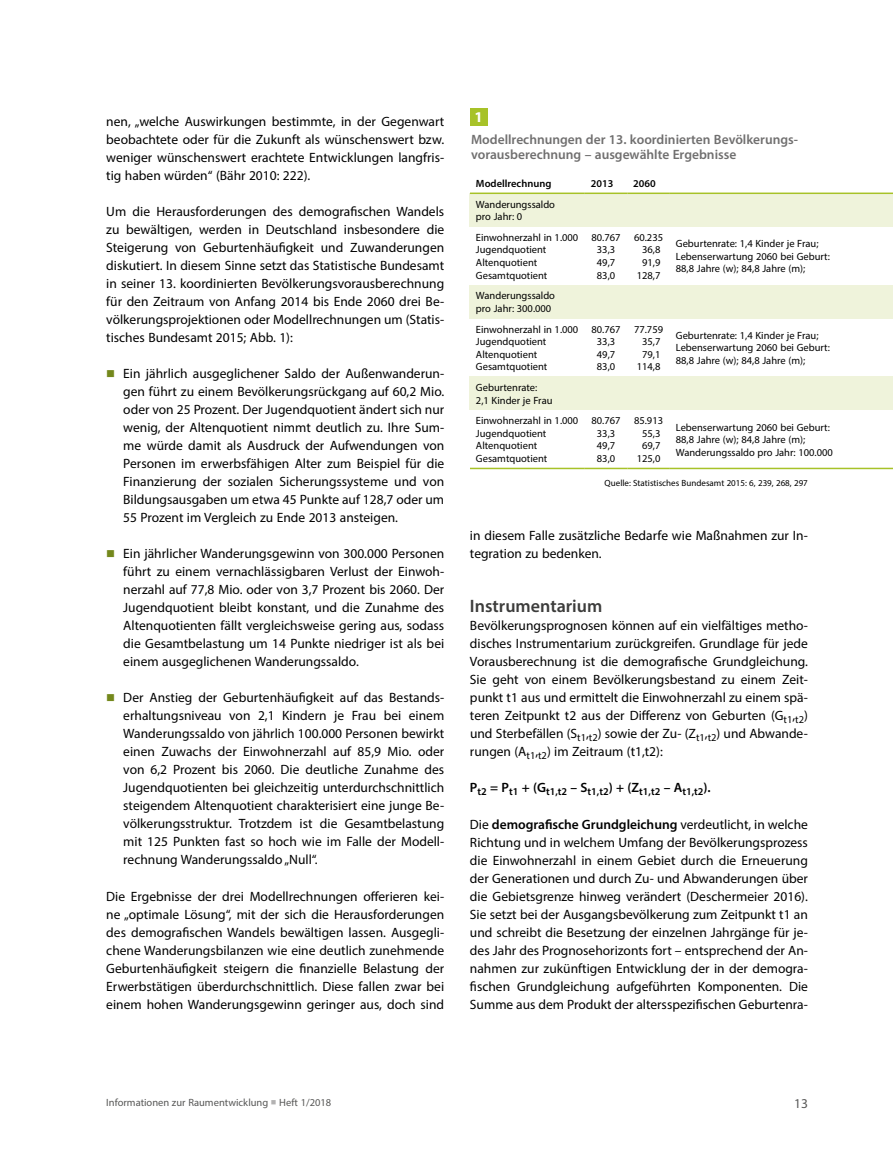
<style>
.page{position:relative;width:893px;height:1170px;background:#fff}
.page>*{position:absolute;margin:0;border:0;box-sizing:border-box;transform-origin:0 0}
.t1{font:600 18px "Myriad Pro";color:#3c3c3b}
.t2{font:700 15px "Myriad Pro";color:#fff}
.t3{font:13.5px/18px "Myriad Pro";color:#000;text-align:justify}
.t4{font:600 13.5px/15px "Myriad Pro";color:#706f6f}
.t5{font:13.5px "Myriad Pro";color:#575756}
.t6{font:10.5px/12.6px "Myriad Pro";color:#000}
.t7{font:600 10.5px "Myriad Pro";color:#000}
.t8{font:10.5px "Myriad Pro";color:#575756}
.t9{font:9px "Myriad Pro";color:#000}
.s1{color:#74881c}
.s2{font-weight:600}
.s3{color:#b3b2b2}
</style>
<div class="page">
<div style="left:470px;top:193px;width:423px;height:33px;background:#eff3db"></div>
<div style="left:470px;top:285px;width:423px;height:33px;background:#eff3db"></div>
<div style="left:470px;top:377px;width:423px;height:33px;background:#eff3db"></div>
<hr style="left:470px;top:192px;width:115px;height:2px;background:#a7c228">
<hr style="left:585px;top:192px;width:42px;height:2px;background:#a7c228">
<hr style="left:627px;top:192px;width:43px;height:2px;background:#a7c228">
<hr style="left:670px;top:192px;width:223px;height:2px;background:#a7c228">
<hr style="left:470px;top:467px;width:115px;height:2px;background:#a7c228">
<hr style="left:585px;top:467px;width:42px;height:2px;background:#a7c228">
<hr style="left:627px;top:467px;width:43px;height:2px;background:#a7c228">
<hr style="left:670px;top:467px;width:223px;height:2px;background:#a7c228">
<div style="left:470px;top:108px;width:17px;height:17px;background:#a7c228"></div>
<p class="t3" style="left:106px;top:112px;width:339px">nen, „welche Auswirkungen bestimmte, in der Gegenwart beobachtete oder für die Zukunft als wünschenswert bzw. weniger wünschenswert erachtete Entwicklungen langfris&shy;tig haben würden“ (Bähr 2010: 222).</p>
<p class="t3" style="left:106px;top:202px;width:339px">Um die Herausforderungen des demografischen Wandels zu bewältigen, werden in Deutschland insbesondere die Steigerung von Geburtenhäufigkeit und Zuwanderungen diskutiert. In diesem Sinne setzt das Statistische Bundesamt in seiner 13. koordinierten Bevölkerungsvorausberechnung für den Zeitraum von Anfang 2014 bis Ende 2060 drei Be&shy;völkerungsprojektionen oder Modellrechnungen um (Statis&shy;tisches Bundesamt 2015; Abb. 1):</p>
<p class="t3" style="left:123px;top:364px;width:322px;text-indent:-17px"><span class="s1">■</span> Ein jährlich ausgeglichener Saldo der Außenwanderun&shy;gen führt zu einem Bevölkerungsrückgang auf 60,2 Mio. oder von 25 Prozent. Der Jugendquotient ändert sich nur wenig, der Altenquotient nimmt deutlich zu. Ihre Sum&shy;me würde damit als Ausdruck der Aufwendungen von Personen im erwerbsfähigen Alter zum Beispiel für die Finanzierung der sozialen Sicherungssysteme und von Bildungsausgaben um etwa 45 Punkte auf 128,7 oder um 55 Prozent im Vergleich zu Ende 2013 ansteigen.</p>
<p class="t3" style="left:123px;top:544px;width:322px;text-indent:-17px"><span class="s1">■</span> Ein jährlicher Wanderungsgewinn von 300.000 Personen führt zu einem vernachlässigbaren Verlust der Einwoh&shy;nerzahl auf 77,8 Mio. oder von 3,7 Prozent bis 2060. Der Jugendquotient bleibt konstant, und die Zunahme des Altenquotienten fällt vergleichsweise gering aus, sodass die Gesamtbelastung um 14 Punkte niedriger ist als bei einem ausgeglichenen Wanderungssaldo.</p>
<p class="t3" style="left:123px;top:688px;width:322px;text-indent:-17px"><span class="s1">■</span> Der Anstieg der Geburtenhäufigkeit auf das Bestands&shy;erhaltungsniveau von 2,1 Kindern je Frau bei einem Wanderungssaldo von jährlich 100.000 Personen bewirkt einen Zuwachs der Einwohnerzahl auf 85,9 Mio. oder von 6,2 Prozent bis 2060. Die deutliche Zunahme des Jugendquotienten bei gleichzeitig unterdurchschnittlich steigendem Altenquotient charakterisiert eine junge Be&shy;völkerungsstruktur. Trotzdem ist die Gesamtbelastung mit 125 Punkten fast so hoch wie im Falle der Modell&shy;rechnung Wanderungssaldo „Null“.</p>
<p class="t3" style="left:106px;top:886px;width:339px">Die Ergebnisse der drei Modellrechnungen offerieren kei&shy;ne „optimale Lösung“, mit der sich die Herausforderungen des demografischen Wandels bewältigen lassen. Ausgegli&shy;chene Wanderungsbilanzen wie eine deutlich zunehmende Geburtenhäufigkeit steigern die finanzielle Belastung der Erwerbstätigen überdurchschnittlich. Diese fallen zwar bei einem hohen Wanderungsgewinn geringer aus, doch sind</p>
<p class="t2" style="left:475px;top:107px;width:10px">1</p>
<p class="t4" style="left:471px;top:131px;width:328px">Modellrechnungen der 13. koordinierten Bevölkerungs&shy;vorausberechnung – ausgewählte Ergebnisse</p>
<p class="t7" style="left:476px;top:177px;width:77px">Modellrechnung</p>
<p class="t7" style="left:591px;top:177px;width:24px">2013</p>
<p class="t7" style="left:633px;top:177px;width:24px">2060</p>
<p class="t6" style="left:476px;top:197px;width:81px">Wanderungssaldo pro Jahr: 0</p>
<p class="t6" style="left:476px;top:231px;width:104px">Einwohnerzahl in 1.000<br>Jugendquotient<br>Altenquotient<br>Gesamtquotient</p>
<p class="t6" style="left:591px;top:231px;width:31px;text-align:center">80.767<br>33,3<br>49,7<br>83,0</p>
<p class="t6" style="left:634px;top:231px;width:31px;text-align:center">60.235<br>36,8<br>91,9<br>128,7</p>
<p class="t6" style="left:676px;top:237px;width:156px">Geburtenrate: 1,4 Kinder je Frau;<br>Lebenserwartung 2060 bei Geburt:<br>88,8 Jahre (w); 84,8 Jahre (m);</p>
<p class="t6" style="left:476px;top:289px;width:81px">Wanderungssaldo pro Jahr: 300.000</p>
<p class="t6" style="left:476px;top:322px;width:104px">Einwohnerzahl in 1.000<br>Jugendquotient<br>Altenquotient<br>Gesamtquotient</p>
<p class="t6" style="left:591px;top:322px;width:31px;text-align:center">80.767<br>33,3<br>49,7<br>83,0</p>
<p class="t6" style="left:634px;top:322px;width:31px;text-align:center">77.759<br>35,7<br>79,1<br>114,8</p>
<p class="t6" style="left:676px;top:329px;width:156px">Geburtenrate: 1,4 Kinder je Frau;<br>Lebenserwartung 2060 bei Geburt:<br>88,8 Jahre (w); 84,8 Jahre (m);</p>
<p class="t6" style="left:476px;top:381px;width:78px">Geburtenrate:<br>2,1 Kinder je Frau</p>
<p class="t6" style="left:476px;top:414px;width:104px">Einwohnerzahl in 1.000<br>Jugendquotient<br>Altenquotient<br>Gesamtquotient</p>
<p class="t6" style="left:591px;top:414px;width:31px;text-align:center">80.767<br>33,3<br>49,7<br>83,0</p>
<p class="t6" style="left:634px;top:414px;width:31px;text-align:center">85.913<br>55,3<br>69,7<br>125,0</p>
<p class="t6" style="left:676px;top:420px;width:159px">Lebenserwartung 2060 bei Geburt:<br>88,8 Jahre (w); 84,8 Jahre (m);<br>Wanderungssaldo pro Jahr: 100.000</p>
<p class="t9" style="left:605px;top:477px;width:205px">Quelle: Statistisches Bundesamt 2015: 6, 239, 268, 297</p>
<p class="t3" style="left:470px;top:526px;width:339px">in diesem Falle zusätzliche Bedarfe wie Maßnahmen zur In&shy;tegration zu bedenken.</p>
<h1 class="t1" style="left:470px;top:595px;width:134px">Instrumentarium</h1>
<p class="t3" style="left:470px;top:616px;width:339px">Bevölkerungsprognosen können auf ein vielfältiges metho&shy;disches Instrumentarium zurückgreifen. Grundlage für jede Vorausberechnung ist die demografische Grundgleichung.<br>Sie geht von einem Bevölkerungsbestand zu einem Zeit&shy;punkt t1 aus und ermittelt die Einwohnerzahl zu einem spä&shy;teren Zeitpunkt t2 aus der Differenz von Geburten (G<sub>t1</sub>,<sub>t2</sub>) und Sterbefällen (S<sub>t1</sub>,<sub>t2</sub>) sowie der Zu- (Z<sub>t1</sub>,<sub>t2</sub>) und Abwande&shy;rungen (A<sub>t1</sub>,<sub>t2</sub>) im Zeitraum (t1,t2):</p>
<p class="t7" style="left:470px;top:785px;width:242px"><sup>P</sup>t2 <sup>=</sup> <sup>P</sup>t1 <sup>+</sup> <sup>(G</sup>t1,t2 <sup>–</sup> <sup>S</sup>t1,t2<sup>)</sup> <sup>+</sup> <sup>(Z</sup>t1,t2 <sup>–</sup> <sup>A</sup>t1,t2<sup>).</sup></p>
<p class="t3" style="left:470px;top:814px;width:339px">Die <span class="s2">demografische Grundgleichung</span> verdeutlicht, in welche Richtung und in welchem Umfang der Bevölkerungsprozess die Einwohnerzahl in einem Gebiet durch die Erneuerung der Generationen und durch Zu- und Abwanderungen über die Gebietsgrenze hinweg verändert (Deschermeier 2016).<br>Sie setzt bei der Ausgangsbevölkerung zum Zeitpunkt t1 an und schreibt die Besetzung der einzelnen Jahrgänge für je&shy;des Jahr des Prognosehorizonts fort – entsprechend der An&shy;nahmen zur zukünftigen Entwicklung der in der demogra&shy;fischen Grundgleichung aufgeführten Komponenten. Die Summe aus dem Produkt der altersspezifischen Geburtenra-</p>
<p class="t8" style="left:106px;top:1095px;width:226px">Informationen zur Raumentwicklung <span class="s3">■</span> Heft 1/2018</p>
<p class="t5" style="left:794px;top:1094px;width:15px">13</p>
</div>
